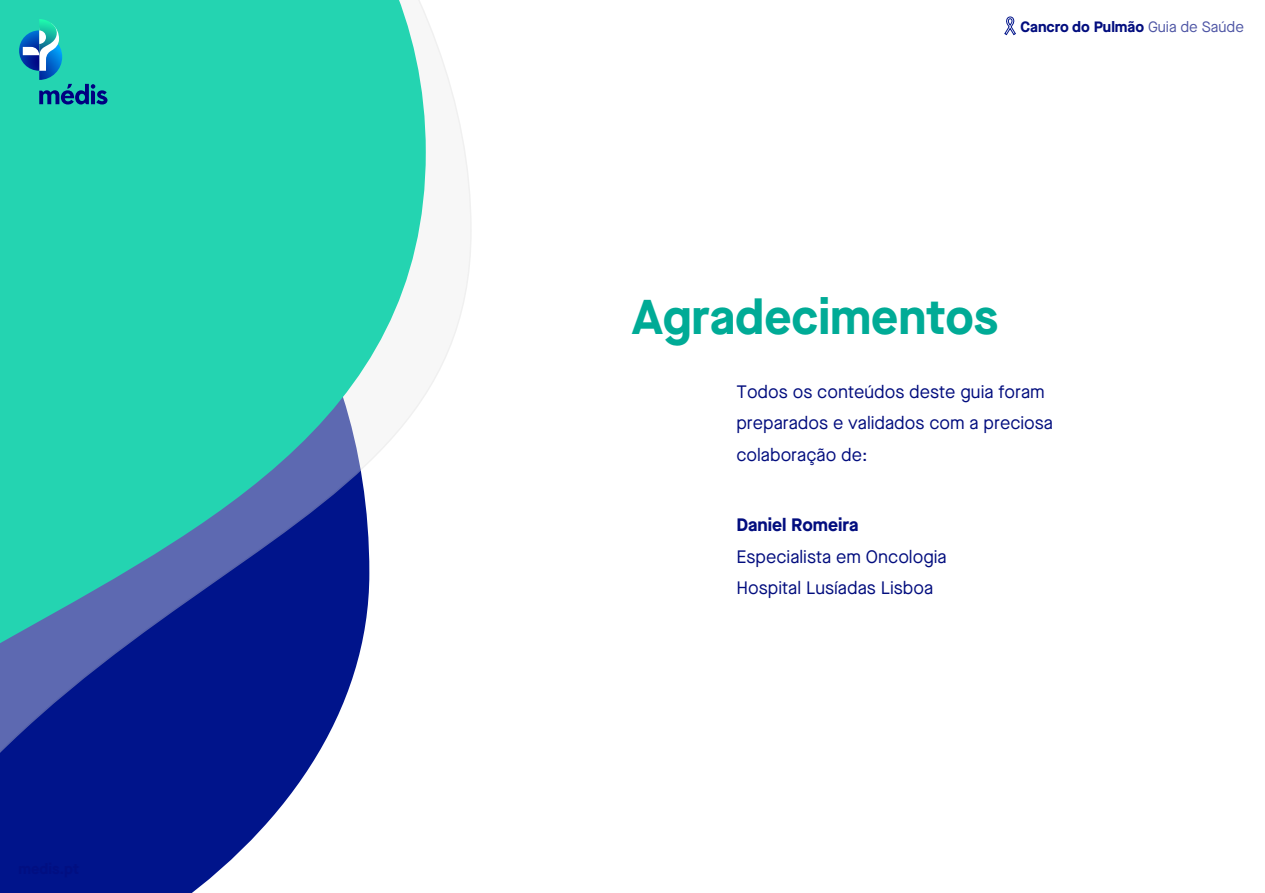
<style>
.page{position:relative;width:1265px;height:893px;background:#fff}
.page>*{position:absolute;margin:0;border:0;box-sizing:border-box;transform-origin:0 0}
.t1{font:700 48.75px "Maison Neue";color:#00ab96}
.t2{font:18px/31.5px "Maison Neue";color:#020d7e}
.t3{font:700 18px "Maison Neue";color:#020d7e}
.t4{font:700 15px "Maison Neue";color:#020d7e}
.s1{font-weight:400;color:rgb(2 13 126/.7)}
</style>
<div class="page">
<svg style="left:0;top:16px;width:471px;height:876px"></svg>
<svg style="left:0;top:0;width:426px;height:660px;background:#38bdb4"></svg>
<svg style="left:19px;top:19px;width:88px;height:85px;background:#29b2b2"></svg>
<svg style="left:1004px;top:17px;width:11px;height:18px"></svg>
<p class="t4" style="left:1020px;top:16px;width:225px">Cancro do Pulmão <span class="s1">Guia de Saúde</span></p>
<h1 class="t1" style="left:632px;top:282px;width:367px">Agradecimentos</h1>
<p class="t2" style="left:736px;top:375px;width:318px">Todos os conteúdos deste guia foram preparados e validados com a preciosa colaboração de:</p>
<p class="t3" style="left:736px;top:512px;width:124px">Daniel Romeira</p>
<p class="t2" style="left:736px;top:540px;width:212px">Especialista em Oncologia<br>Hospital Lusíadas Lisboa</p>
</div>
